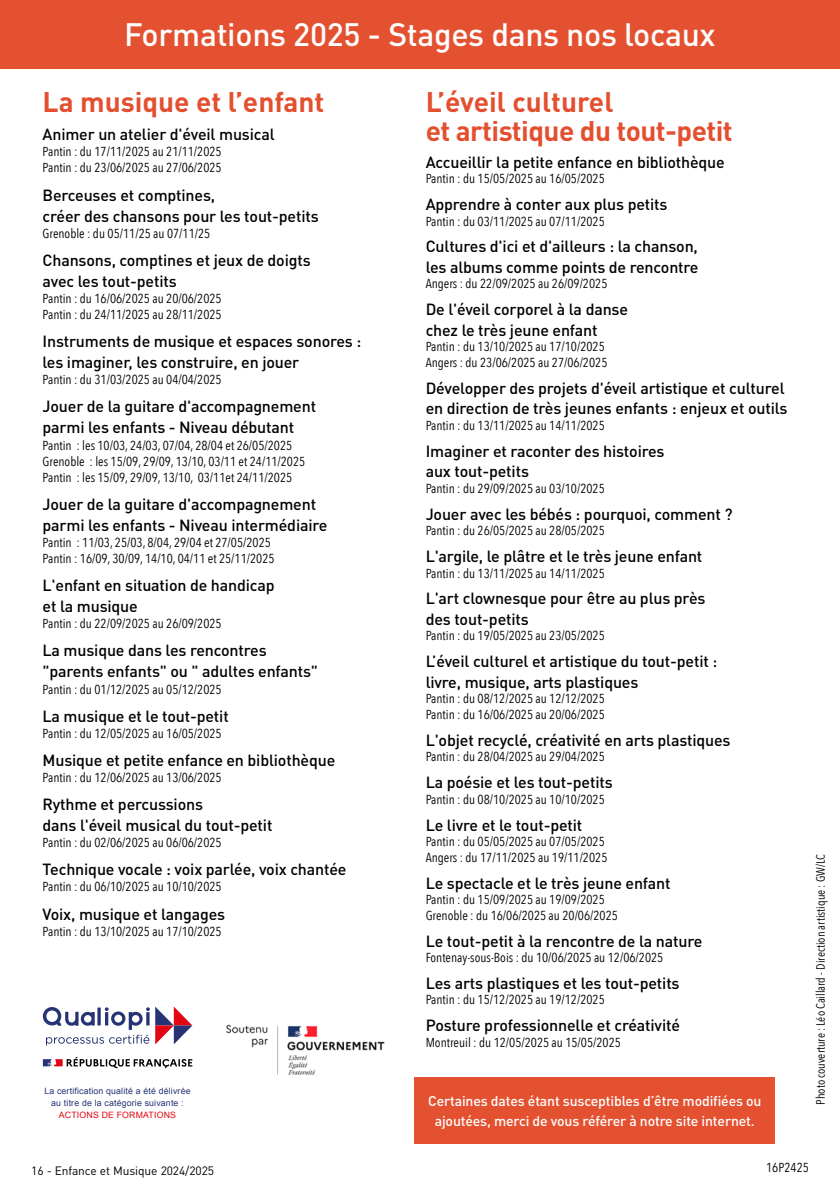
<style>
.page{position:relative;width:840px;height:1191px;background:#fff}
.page>*{position:absolute;margin:0;border:0;box-sizing:border-box;transform-origin:0 0}
.t1{font:500 32px "DINOT";letter-spacing:-.01em;color:#fff}
.t2{font:700 28px/28.4px "DINOT";letter-spacing:-.01em;color:#e34f2f}
.t3{font:500 16px/21px "DINOT";letter-spacing:-.01em;color:#000}
.t4{font:500 14px/20px "DINOT";letter-spacing:-.01em;color:#fff;text-align:center}
.t5{font:13px/16px "Avenir Next Condensed";color:#000}
.t6{font:12px "Avenir Next Condensed";color:#000}
.t7{font:12px "DINOT";letter-spacing:-.01em;color:#000}
.t8{font:8.8px/11.8px "Arial";letter-spacing:.02em;color:#263374;text-align:center}
.t9{font:8.8px "Arial";letter-spacing:.02em;color:#e30612}
</style>
<div class="page">
<div style="left:0;top:0;width:839px;height:68px;background:#e45131"></div>
<div style="left:414px;top:1077px;width:360px;height:66px;background:#e45131"></div>
<svg style="left:43px;top:1006px;width:149px;height:39px"></svg>
<svg style="left:43px;top:1057px;width:149px;height:11px"></svg>
<img style="left:226px;top:1024px;width:159px;height:51px">
<h1 class="t1" style="left:124px;top:13px;width:592px">Formations 2025 - Stages dans nos locaux</h1>
<h2 class="t2" style="left:43px;top:87px;width:283px">La musique et l’enfant</h2>
<p class="t3" style="left:43px;top:123px;width:233px">Animer un atelier d'éveil musical</p>
<p class="t5" style="left:43px;top:143px;width:180px">Pantin : du 17/11/2025 au 21/11/2025<br>Pantin : du 23/06/2025 au 27/06/2025</p>
<p class="t3" style="left:43px;top:184px;width:277px">Berceuses et comptines,<br>créer des chansons pour les tout-petits</p>
<p class="t5" style="left:43px;top:224px;width:169px">Grenoble : du 05/11/25 au 07/11/25</p>
<p class="t3" style="left:43px;top:249px;width:269px">Chansons, comptines et jeux de doigts avec les tout-petits</p>
<p class="t5" style="left:43px;top:290px;width:180px">Pantin : du 16/06/2025 au 20/06/2025<br>Pantin : du 24/11/2025 au 28/11/2025</p>
<p class="t3" style="left:43px;top:330px;width:320px">Instruments de musique et espaces sonores : les imaginer, les construire, en jouer</p>
<p class="t5" style="left:43px;top:371px;width:180px">Pantin : du 31/03/2025 au 04/04/2025</p>
<p class="t3" style="left:43px;top:395px;width:275px">Jouer de la guitare d'accompagnement parmi les enfants - Niveau débutant</p>
<p class="t5" style="left:43px;top:436px;width:264px">Pantin : les 10/03, 24/03, 07/04, 28/04 et 26/05/2025<br>Grenoble : les 15/09, 29/09, 13/10, 03/11 et 24/11/2025<br>Pantin : les 15/09, 29/09, 13/10, 03/11et 24/11/2025</p>
<p class="t3" style="left:43px;top:493px;width:286px">Jouer de la guitare d'accompagnement parmi les enfants - Niveau intermédiaire</p>
<p class="t5" style="left:43px;top:534px;width:233px">Pantin : 11/03, 25/03, 8/04, 29/04 et 27/05/2025<br>Pantin : 16/09, 30/09, 14/10, 04/11 et 25/11/2025</p>
<p class="t3" style="left:43px;top:574px;width:233px">L'enfant en situation de handicap et la musique</p>
<p class="t5" style="left:43px;top:615px;width:180px">Pantin : du 22/09/2025 au 26/09/2025</p>
<p class="t3" style="left:43px;top:639px;width:277px">La musique dans les rencontres "parents enfants" ou " adultes enfants"</p>
<p class="t5" style="left:43px;top:680px;width:180px">Pantin : du 01/12/2025 au 05/12/2025</p>
<p class="t3" style="left:43px;top:704px;width:188px">La musique et le tout-petit</p>
<p class="t5" style="left:43px;top:724px;width:180px">Pantin : du 12/05/2025 au 16/05/2025</p>
<p class="t3" style="left:43px;top:749px;width:294px">Musique et petite enfance en bibliothèque</p>
<p class="t5" style="left:43px;top:768px;width:180px">Pantin : du 12/06/2025 au 13/06/2025</p>
<p class="t3" style="left:43px;top:793px;width:231px">Rythme et percussions<br>dans l'éveil musical du tout-petit</p>
<p class="t5" style="left:43px;top:834px;width:180px">Pantin : du 02/06/2025 au 06/06/2025</p>
<p class="t3" style="left:43px;top:858px;width:305px">Technique vocale : voix parlée, voix chantée</p>
<p class="t5" style="left:43px;top:878px;width:180px">Pantin : du 06/10/2025 au 10/10/2025</p>
<p class="t3" style="left:43px;top:902px;width:184px">Voix, musique et langages</p>
<p class="t5" style="left:43px;top:922px;width:180px">Pantin : du 13/10/2025 au 17/10/2025</p>
<p class="t8" style="left:44px;top:1085px;width:148px">La certification qualité a été délivrée au titre de la catégorie suivante :</p>
<p class="t9" style="left:59px;top:1108px;width:118px">ACTIONS DE FORMATIONS</p>
<h2 class="t2" style="left:425px;top:87px;width:308px">L’éveil culturel<br>et artistique du tout-petit</h2>
<p class="t3" style="left:425px;top:151px;width:300px">Accueillir la petite enfance en bibliothèque</p>
<p class="t5" style="left:425px;top:170px;width:180px">Pantin : du 15/05/2025 au 16/05/2025</p>
<p class="t3" style="left:425px;top:193px;width:243px">Apprendre à conter aux plus petits</p>
<p class="t5" style="left:425px;top:212px;width:180px">Pantin : du 03/11/2025 au 07/11/2025</p>
<p class="t3" style="left:425px;top:236px;width:274px;line-height:20.4px">Cultures d'ici et d'ailleurs : la chanson, les albums comme points de rencontre</p>
<p class="t5" style="left:425px;top:275px;width:183px">Angers : du 22/09/2025 au 26/09/2025</p>
<p class="t3" style="left:425px;top:299px;width:204px;line-height:20.4px">De l'éveil corporel à la danse chez le très jeune enfant</p>
<p class="t5" style="left:425px;top:338px;width:183px;line-height:15.4px">Pantin : du 13/10/2025 au 17/10/2025<br>Angers : du 23/06/2025 au 27/06/2025</p>
<p class="t3" style="left:425px;top:377px;width:363px;line-height:20.4px">Développer des projets d'éveil artistique et culturel en direction de très jeunes enfants : enjeux et outils</p>
<p class="t5" style="left:425px;top:416px;width:180px">Pantin : du 13/11/2025 au 14/11/2025</p>
<p class="t3" style="left:425px;top:440px;width:240px;line-height:20.4px">Imaginer et raconter des histoires aux tout-petits</p>
<p class="t5" style="left:425px;top:479px;width:180px">Pantin : du 29/09/2025 au 03/10/2025</p>
<p class="t3" style="left:425px;top:502px;width:308px">Jouer avec les bébés : pourquoi, comment ?</p>
<p class="t5" style="left:425px;top:522px;width:180px">Pantin : du 26/05/2025 au 28/05/2025</p>
<p class="t3" style="left:425px;top:545px;width:278px">L'argile, le plâtre et le très jeune enfant</p>
<p class="t5" style="left:425px;top:564px;width:180px">Pantin : du 13/11/2025 au 14/11/2025</p>
<p class="t3" style="left:425px;top:588px;width:281px;line-height:20.4px">L'art clownesque pour être au plus près des tout-petits</p>
<p class="t5" style="left:425px;top:627px;width:180px">Pantin : du 19/05/2025 au 23/05/2025</p>
<p class="t3" style="left:425px;top:651px;width:293px;line-height:20.4px">L’éveil culturel et artistique du tout-petit : livre, musique, arts plastiques</p>
<p class="t5" style="left:425px;top:690px;width:180px;line-height:15.4px">Pantin : du 08/12/2025 au 12/12/2025<br>Pantin : du 16/06/2025 au 20/06/2025</p>
<p class="t3" style="left:425px;top:729px;width:306px">L'objet recyclé, créativité en arts plastiques</p>
<p class="t5" style="left:425px;top:748px;width:180px">Pantin : du 28/04/2025 au 29/04/2025</p>
<p class="t3" style="left:425px;top:771px;width:188px">La poésie et les tout-petits</p>
<p class="t5" style="left:425px;top:790px;width:180px">Pantin : du 08/10/2025 au 10/10/2025</p>
<p class="t3" style="left:425px;top:813px;width:158px">Le livre et le tout-petit</p>
<p class="t5" style="left:425px;top:833px;width:183px;line-height:15.4px">Pantin : du 05/05/2025 au 07/05/2025<br>Angers : du 17/11/2025 au 19/11/2025</p>
<p class="t3" style="left:425px;top:871px;width:246px">Le spectacle et le très jeune enfant</p>
<p class="t5" style="left:425px;top:891px;width:194px;line-height:15.4px">Pantin : du 15/09/2025 au 19/09/2025<br>Grenoble : du 16/06/2025 au 20/06/2025</p>
<p class="t3" style="left:425px;top:929px;width:278px">Le tout-petit à la rencontre de la nature</p>
<p class="t5" style="left:425px;top:948px;width:239px">Fontenay-sous-Bois : du 10/06/2025 au 12/06/2025</p>
<p class="t3" style="left:425px;top:972px;width:255px">Les arts plastiques et les tout-petits</p>
<p class="t5" style="left:425px;top:991px;width:180px">Pantin : du 15/12/2025 au 19/12/2025</p>
<p class="t3" style="left:425px;top:1014px;width:256px">Posture professionnelle et créativité</p>
<p class="t5" style="left:425px;top:1033px;width:197px">Montreuil : du 12/05/2025 au 15/05/2025</p>
<p class="t4" style="left:428px;top:1090px;width:335px">Certaines dates étant susceptibles d’être modifiées ou ajoutées, merci de vous référer à notre site internet.</p>
<p class="t6" style="left:809px;top:1104px;width:252px;rotate:-90deg">Photo couverture : Léo Caillard - Direction artistique : GW/LC</p>
<p class="t7" style="left:31px;top:1162px;width:184px">16 - Enfance et Musique 2024/2025</p>
<p class="t5" style="left:765px;top:1158px;width:44px">16P2425</p>
</div>
